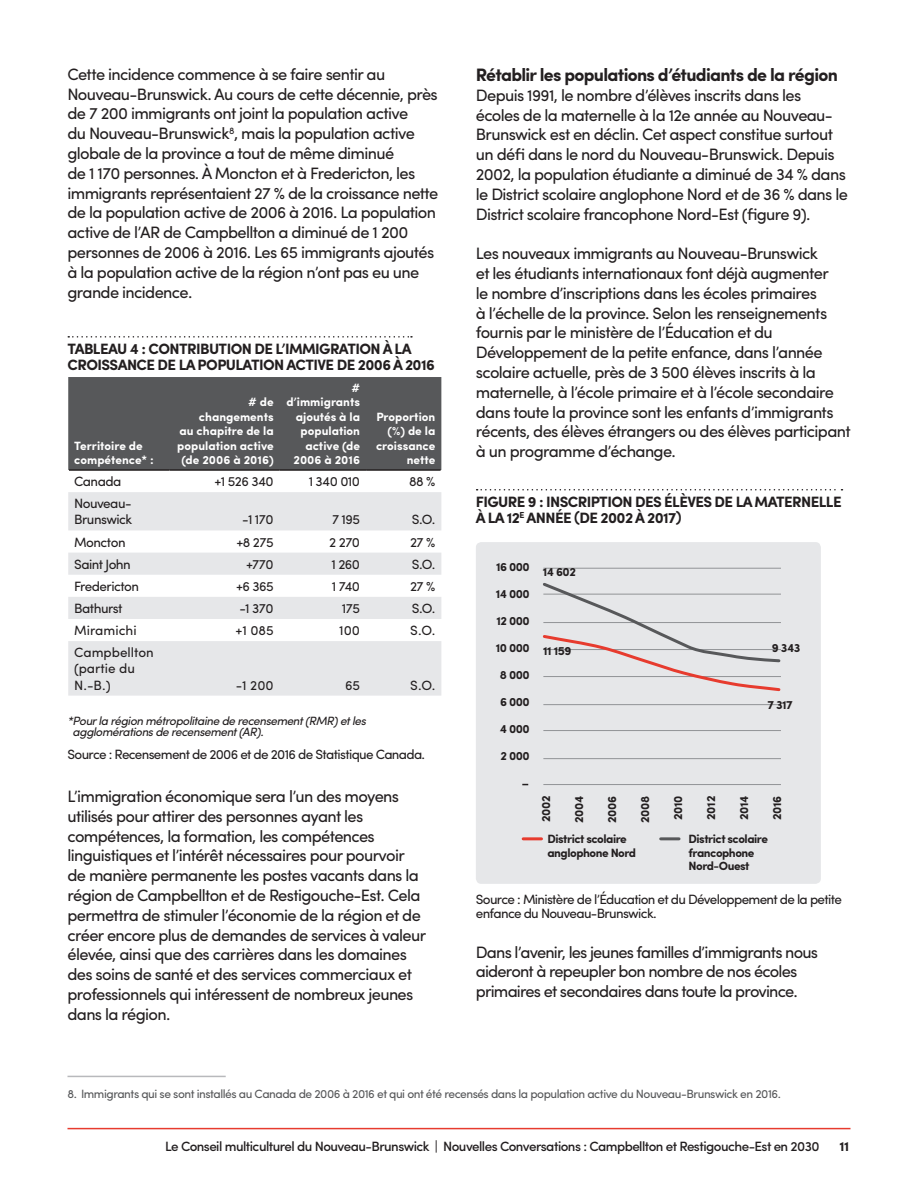
<style>
.page{position:relative;width:918px;height:1188px;background:#fff}
.page>*{position:absolute;margin:0;border:0;box-sizing:border-box;transform-origin:0 0}
.t1{font:700 18px "Sofia Pro";letter-spacing:-.04em;color:#231f20}
.t2{font:16.5px/19.8px "Sofia Pro";letter-spacing:-.04em;color:#231f20}
.t3{font:700 15px/16.5px "Sofia Pro";letter-spacing:-.04em;color:#231f20}
.t4{font:13.5px/16.2px "Sofia Pro";letter-spacing:-.05em;color:#231f20}
.t5{font:500 13.5px "Sofia Pro";letter-spacing:-.04em;color:#231f20}
.t6{font:13.5px/16.2px "Sofia Pro";color:#231f20}
.t7{font:700 13.5px "Sofia Pro";color:#231f20}
.t8{font:700 12px/14.4px "Sofia Pro";color:#fff;text-align:right}
.t9{font:700 12px/13.5px "Sofia Pro";letter-spacing:-.04em;color:#231f20}
.t10{font:12px "Sofia Pro";letter-spacing:-.04em;color:#57585a}
.t11{font:italic 12px/11.4px "Sofia Pro";letter-spacing:-.04em;color:#231f20}
</style>
<div class="page">
<hr style="left:68px;top:1128px;width:782px;height:1px;background:#e73b2e">
<svg style="left:68px;top:336px;width:344px;height:2px"></svg>
<div style="left:68px;top:377px;width:373px;height:93px;background:#57585a"></div>
<svg style="left:68px;top:492px;width:373px;height:127px;fill:#e6e7e9"></svg>
<div style="left:68px;top:641px;width:373px;height:55px;background:#e6e7e9"></div>
<hr style="left:69px;top:469px;width:101px;height:2px;background:#231f20">
<hr style="left:170px;top:469px;width:110px;height:2px;background:#231f20">
<hr style="left:280px;top:469px;width:86px;height:2px;background:#231f20">
<hr style="left:366px;top:469px;width:75px;height:2px;background:#231f20">
<svg style="left:477px;top:489px;width:365px;height:1px"></svg>
<div style="left:476px;top:542px;width:345px;height:342px;background:#e6e7e9;border-radius:5px"></div>
<hr style="left:543px;top:568px;width:238px;height:1px;background:#919396">
<hr style="left:543px;top:704px;width:238px;height:1px;background:#919396">
<hr style="left:543px;top:730px;width:238px;height:1px;background:#919396">
<hr style="left:543px;top:758px;width:238px;height:1px;background:#919396">
<hr style="left:543px;top:784px;width:238px;height:1px;background:#919396">
<hr style="left:523px;top:837px;width:19px;height:3px;background:#e73b2e">
<hr style="left:661px;top:837px;width:18px;height:3px;background:#57585a">
<svg style="left:542px;top:583px;width:239px;height:109px"></svg>
<hr style="left:68px;top:1076px;width:158px;height:1px;background:#b8b9bc">
<p class="t2" style="left:68px;top:63px;width:372px">Cette incidence commence à se faire sentir au Nouveau-Brunswick. Au cours de cette décennie, près de 7 200 immigrants ont joint la population active<br>du Nouveau-Brunswick<sup>8</sup>, mais la population active globale de la province a tout de même diminué<br>de 1 170 personnes. À Moncton et à Fredericton, les immigrants représentaient 27 % de la croissance nette de la population active de 2006 à 2016. La population active de l’AR de Campbellton a diminué de 1 200 personnes de 2006 à 2016. Les 65 immigrants ajoutés à la population active de la région n’ont pas eu une grande incidence.</p>
<p class="t3" style="left:68px;top:339px;width:369px">TABLEAU 4 : CONTRIBUTION DE L’IMMIGRATION À LA<br>CROISSANCE DE LA POPULATION ACTIVE DE 2006 À 2016</p>
<p class="t8" style="left:74px;top:437px;width:81px;text-align:left">Territoire de compétence* :</p>
<p class="t8" style="left:177px;top:394px;width:98px"># de changements<br>au chapitre de la population active (de 2006 à 2016)</p>
<p class="t8" style="left:286px;top:380px;width:75px"># d’immigrants ajoutés à la population active (de<br>2006 à 2016</p>
<p class="t8" style="left:376px;top:409px;width:61px">Proportion (%) de la croissance nette</p>
<p class="t4" style="left:74px;top:472px;width:49px">Canada</p>
<p class="t4" style="left:215px;top:472px;width:61px">+1 526 340</p>
<p class="t4" style="left:309px;top:472px;width:53px">1 340 010</p>
<p class="t4" style="left:409px;top:472px;width:28px">88 %</p>
<p class="t4" style="left:74px;top:495px;width:60px">Nouveau-<br>Brunswick</p>
<p class="t4" style="left:242px;top:511px;width:33px">-1 170</p>
<p class="t4" style="left:332px;top:511px;width:30px">7 195</p>
<p class="t4" style="left:412px;top:511px;width:25px">S.O.</p>
<p class="t4" style="left:74px;top:533px;width:53px">Moncton</p>
<p class="t4" style="left:236px;top:533px;width:39px">+8 275</p>
<p class="t4" style="left:329px;top:533px;width:32px">2 270</p>
<p class="t4" style="left:410px;top:533px;width:27px">27 %</p>
<p class="t4" style="left:74px;top:555px;width:58px">Saint John</p>
<p class="t4" style="left:246px;top:555px;width:29px">+770</p>
<p class="t4" style="left:331px;top:555px;width:30px">1 260</p>
<p class="t4" style="left:412px;top:555px;width:25px">S.O.</p>
<p class="t4" style="left:74px;top:577px;width:66px">Fredericton</p>
<p class="t4" style="left:236px;top:577px;width:39px">+6 365</p>
<p class="t4" style="left:332px;top:577px;width:30px">1 740</p>
<p class="t4" style="left:410px;top:577px;width:27px">27 %</p>
<p class="t4" style="left:74px;top:599px;width:50px">Bathurst</p>
<p class="t4" style="left:240px;top:599px;width:36px">-1 370</p>
<p class="t4" style="left:342px;top:599px;width:20px">175</p>
<p class="t4" style="left:412px;top:599px;width:25px">S.O.</p>
<p class="t6" style="left:74px;top:621px;width:64px">Miramichi</p>
<p class="t4" style="left:235px;top:621px;width:40px">+1 085</p>
<p class="t4" style="left:339px;top:621px;width:22px">100</p>
<p class="t4" style="left:410px;top:621px;width:27px">S.O.</p>
<p class="t6" style="left:74px;top:643px;width:81px">Campbellton (partie du<br>N.-B.)</p>
<p class="t4" style="left:236px;top:676px;width:39px">-1 200</p>
<p class="t4" style="left:345px;top:676px;width:17px">65</p>
<p class="t4" style="left:410px;top:676px;width:27px">S.O.</p>
<p class="t11" style="left:73px;top:714px;width:295px;text-indent:-5px">*Pour la région métropolitaine de recensement (RMR) et les agglomérations de recensement (AR).</p>
<p class="t4" style="left:68px;top:746px;width:359px">Source : Recensement de 2006 et de 2016 de Statistique Canada.</p>
<p class="t2" style="left:67px;top:785px;width:360px">L’immigration économique sera l’un des moyens utilisés pour attirer des personnes ayant les compétences, la formation, les compétences linguistiques et l’intérêt nécessaires pour pourvoir de manière permanente les postes vacants dans la région de Campbellton et de Restigouche-Est. Cela permettra de stimuler l’économie de la région et de créer encore plus de demandes de services à valeur élevée, ainsi que des carrières dans les domaines des soins de santé et des services commerciaux et professionnels qui intéressent de nombreux jeunes dans la région.</p>
<p class="t1" style="left:476px;top:61px;width:364px">Rétablir les populations d’étudiants de la région</p>
<p class="t2" style="left:476px;top:84px;width:374px">Depuis 1991, le nombre d’élèves inscrits dans les écoles de la maternelle à la 12e année au Nouveau-Brunswick est en déclin. Cet aspect constitue surtout un défi dans le nord du Nouveau-Brunswick. Depuis 2002, la population étudiante a diminué de 34 % dans le District scolaire anglophone Nord et de 36 % dans le District scolaire francophone Nord-Est (figure 9).</p>
<p class="t2" style="left:476px;top:242px;width:376px">Les nouveaux immigrants au Nouveau-Brunswick<br>et les étudiants internationaux font déjà augmenter<br>le nombre d’inscriptions dans les écoles primaires<br>à l’échelle de la province. Selon les renseignements fournis par le ministère de l’Éducation et du Développement de la petite enfance, dans l’année scolaire actuelle, près de 3 500 élèves inscrits à la maternelle, à l’école primaire et à l’école secondaire dans toute la province sont les enfants d’immigrants récents, des élèves étrangers ou des élèves participant à un programme d’échange.</p>
<p class="t3" style="left:476px;top:492px;width:367px">FIGURE 9 : INSCRIPTION DES ÉLÈVES DE LA MATERNELLE<br>À LA 12<sup>E</sup> ANNÉE (DE 2002 À 2017)</p>
<p class="t9" style="left:496px;top:560px;width:35px">16 000</p>
<p class="t9" style="left:496px;top:587px;width:36px">14 000</p>
<p class="t9" style="left:497px;top:614px;width:35px">12 000</p>
<p class="t9" style="left:496px;top:641px;width:36px">10 000</p>
<p class="t9" style="left:500px;top:668px;width:31px">8 000</p>
<p class="t9" style="left:500px;top:695px;width:31px">6 000</p>
<p class="t9" style="left:500px;top:722px;width:31px">4 000</p>
<p class="t9" style="left:501px;top:749px;width:31px">2 000</p>
<p class="t9" style="left:543px;top:564px;width:35px">14 602</p>
<p class="t9" style="left:772px;top:640px;width:30px">9 343</p>
<p class="t9" style="left:543px;top:643px;width:30px">11 159</p>
<p class="t9" style="left:768px;top:697px;width:27px">7 317</p>
<p class="t9" style="left:538px;top:822px;width:28px;rotate:-90deg">2002</p>
<p class="t9" style="left:571px;top:823px;width:29px;rotate:-90deg">2004</p>
<p class="t9" style="left:604px;top:823px;width:29px;rotate:-90deg">2006</p>
<p class="t9" style="left:637px;top:823px;width:29px;rotate:-90deg">2008</p>
<p class="t9" style="left:670px;top:820px;width:26px;rotate:-90deg">2010</p>
<p class="t9" style="left:703px;top:820px;width:25px;rotate:-90deg">2012</p>
<p class="t9" style="left:736px;top:820px;width:26px;rotate:-90deg">2014</p>
<p class="t9" style="left:769px;top:820px;width:26px;rotate:-90deg">2016</p>
<p class="t9" style="left:547px;top:832px;width:90px">District scolaire anglophone Nord</p>
<p class="t9" style="left:689px;top:832px;width:81px">District scolaire francophone<br>Nord-Ouest</p>
<p class="t4" style="left:476px;top:892px;width:368px;line-height:13.8px">Source : Ministère de l’Éducation et du Développement de la petite enfance du Nouveau-Brunswick.</p>
<p class="t2" style="left:476px;top:941px;width:344px">Dans l’avenir, les jeunes familles d’immigrants nous aideront à repeupler bon nombre de nos écoles primaires et secondaires dans toute la province.</p>
<p class="t10" style="left:68px;top:1085px;width:715px">8. Immigrants qui se sont installés au Canada de 2006 à 2016 et qui ont été recensés dans la population active du Nouveau-Brunswick en 2016.</p>
<p class="t5" style="left:165px;top:1136px;width:656px">Le Conseil multiculturel du Nouveau-Brunswick | Nouvelles Conversations : Campbellton et Restigouche-Est en 2030</p>
<p class="t7" style="left:840px;top:1136px;width:11px">11</p>
</div>
